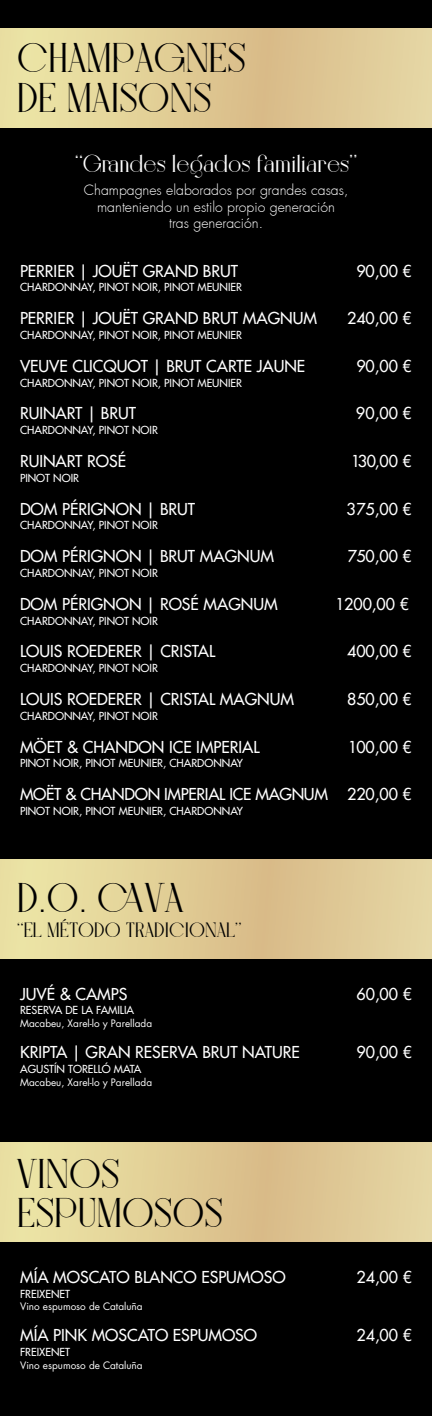
<style>
.page{position:relative;width:432px;height:1416px;background:#000}
.page>*{position:absolute;margin:0;border:0;box-sizing:border-box;transform-origin:0 0}
.t1{font:700 40px/39.6px "Bigilla";color:#000}
.t2{font:700 24px "Bigilla";color:#fff}
.t3{font:700 20px "Bigilla";color:#000}
.t4{font:500 16px "Futura Std";color:#fff}
.t5{font:500 16px "Futura Std";letter-spacing:-.02em;color:#fff}
.t6{font:300 14px/16.8px "Futura";color:#fff;text-align:center}
.t7{font:500 10.8px "Futura Std";color:#fff}
.t8{font:10px "Futura Std";color:#fff}
</style>
<div class="page">
<svg style="left:0;top:28px;width:432px;height:99px;background:#e1ce97"></svg>
<svg style="left:0;top:859px;width:432px;height:100px;background:#e1ce97"></svg>
<svg style="left:0;top:1142px;width:432px;height:100px;background:#e1ce97"></svg>
<h1 class="t1" style="left:17px;top:38px;width:230px">CHAMPAGNES<br>DE MAISONS</h1>
<h2 class="t2" style="left:75px;top:149px;width:284px">“Grandes legados familiares”</h2>
<p class="t6" style="left:84px;top:182px;width:266px">Champagnes elaborados por grandes casas, manteniendo un estilo propio generación<br>tras generación.</p>
<p class="t4" style="left:20px;top:261px;width:220px">PERRIER | JOUËT GRAND BRUT</p>
<p class="t4" style="left:356px;top:261px;width:57px">90,00 €</p>
<p class="t7" style="left:20px;top:281px;width:224px">CHARDONNAY, PINOT NOIR, PINOT MEUNIER</p>
<p class="t4" style="left:20px;top:308px;width:299px">PERRIER | JOUËT GRAND BRUT MAGNUM</p>
<p class="t4" style="left:347px;top:308px;width:66px">240,00 €</p>
<p class="t7" style="left:20px;top:328px;width:224px">CHARDONNAY, PINOT NOIR, PINOT MEUNIER</p>
<p class="t4" style="left:20px;top:356px;width:287px">VEUVE CLICQUOT | BRUT CARTE JAUNE</p>
<p class="t4" style="left:356px;top:356px;width:57px">90,00 €</p>
<p class="t7" style="left:20px;top:376px;width:224px">CHARDONNAY, PINOT NOIR, PINOT MEUNIER</p>
<p class="t4" style="left:20px;top:404px;width:118px">RUINART | BRUT</p>
<p class="t4" style="left:356px;top:404px;width:58px">90,00 €</p>
<p class="t7" style="left:20px;top:423px;width:139px">CHARDONNAY, PINOT NOIR</p>
<p class="t4" style="left:20px;top:451px;width:108px">RUINART ROSÉ</p>
<p class="t4" style="left:351px;top:451px;width:62px">130,00 €</p>
<p class="t7" style="left:20px;top:471px;width:61px">PINOT NOIR</p>
<p class="t4" style="left:20px;top:499px;width:177px">DOM PÉRIGNON | BRUT</p>
<p class="t4" style="left:347px;top:499px;width:67px">375,00 €</p>
<p class="t7" style="left:20px;top:519px;width:139px">CHARDONNAY, PINOT NOIR</p>
<p class="t4" style="left:20px;top:546px;width:256px">DOM PÉRIGNON | BRUT MAGNUM</p>
<p class="t4" style="left:348px;top:546px;width:66px">750,00 €</p>
<p class="t7" style="left:20px;top:566px;width:139px">CHARDONNAY, PINOT NOIR</p>
<p class="t4" style="left:20px;top:594px;width:259px">DOM PÉRIGNON | ROSÉ MAGNUM</p>
<p class="t4" style="left:336px;top:594px;width:75px">1200,00 €</p>
<p class="t7" style="left:20px;top:614px;width:139px">CHARDONNAY, PINOT NOIR</p>
<p class="t4" style="left:20px;top:642px;width:197px">LOUIS ROEDERER | CRISTAL</p>
<p class="t4" style="left:347px;top:642px;width:66px">400,00 €</p>
<p class="t7" style="left:20px;top:661px;width:139px">CHARDONNAY, PINOT NOIR</p>
<p class="t4" style="left:20px;top:689px;width:276px">LOUIS ROEDERER | CRISTAL MAGNUM</p>
<p class="t4" style="left:347px;top:689px;width:66px">850,00 €</p>
<p class="t7" style="left:20px;top:709px;width:139px">CHARDONNAY, PINOT NOIR</p>
<p class="t4" style="left:20px;top:737px;width:241px">MÖET &amp; CHANDON ICE IMPERIAL</p>
<p class="t4" style="left:348px;top:737px;width:65px">100,00 €</p>
<p class="t7" style="left:20px;top:757px;width:225px">PINOT NOIR, PINOT MEUNIER, CHARDONNAY</p>
<p class="t5" style="left:20px;top:784px;width:393px">MOËT &amp; CHANDON IMPERIAL ICE MAGNUM 220,00 €</p>
<p class="t7" style="left:20px;top:804px;width:225px">PINOT NOIR, PINOT MEUNIER, CHARDONNAY</p>
<h1 class="t1" style="left:17px;top:877px;width:168px">D.O. CAVA</h1>
<p class="t3" style="left:17px;top:918px;width:226px">“EL MÉTODO TRADICIONAL”</p>
<p class="t4" style="left:20px;top:984px;width:109px">JUVÉ &amp; CAMPS</p>
<p class="t4" style="left:357px;top:984px;width:57px">60,00 €</p>
<p class="t7" style="left:20px;top:1004px;width:116px">RESERVA DE LA FAMILIA</p>
<p class="t8" style="left:20px;top:1017px;width:134px">Macabeu, Xarel-lo y Parellada</p>
<p class="t4" style="left:20px;top:1042px;width:281px">KRIPTA | GRAN RESERVA BRUT NATURE</p>
<p class="t4" style="left:357px;top:1042px;width:57px">90,00 €</p>
<p class="t7" style="left:20px;top:1062px;width:123px">AGUSTÍN TORELLÓ MATA</p>
<p class="t8" style="left:20px;top:1076px;width:134px">Macabeu, Xarel-lo y Parellada</p>
<h1 class="t1" style="left:17px;top:1153px;width:207px">VINOS<br>ESPUMOSOS</h1>
<p class="t4" style="left:20px;top:1267px;width:267px">MÍA MOSCATO BLANCO ESPUMOSO</p>
<p class="t4" style="left:357px;top:1267px;width:57px">24,00 €</p>
<p class="t7" style="left:20px;top:1287px;width:51px">FREIXENET</p>
<p class="t8" style="left:20px;top:1300px;width:124px">Vino espumoso de Cataluña</p>
<p class="t4" style="left:20px;top:1325px;width:239px">MÍA PINK MOSCATO ESPUMOSO</p>
<p class="t4" style="left:357px;top:1325px;width:57px">24,00 €</p>
<p class="t7" style="left:20px;top:1345px;width:51px">FREIXENET</p>
<p class="t8" style="left:20px;top:1359px;width:124px">Vino espumoso de Cataluña</p>
</div>
